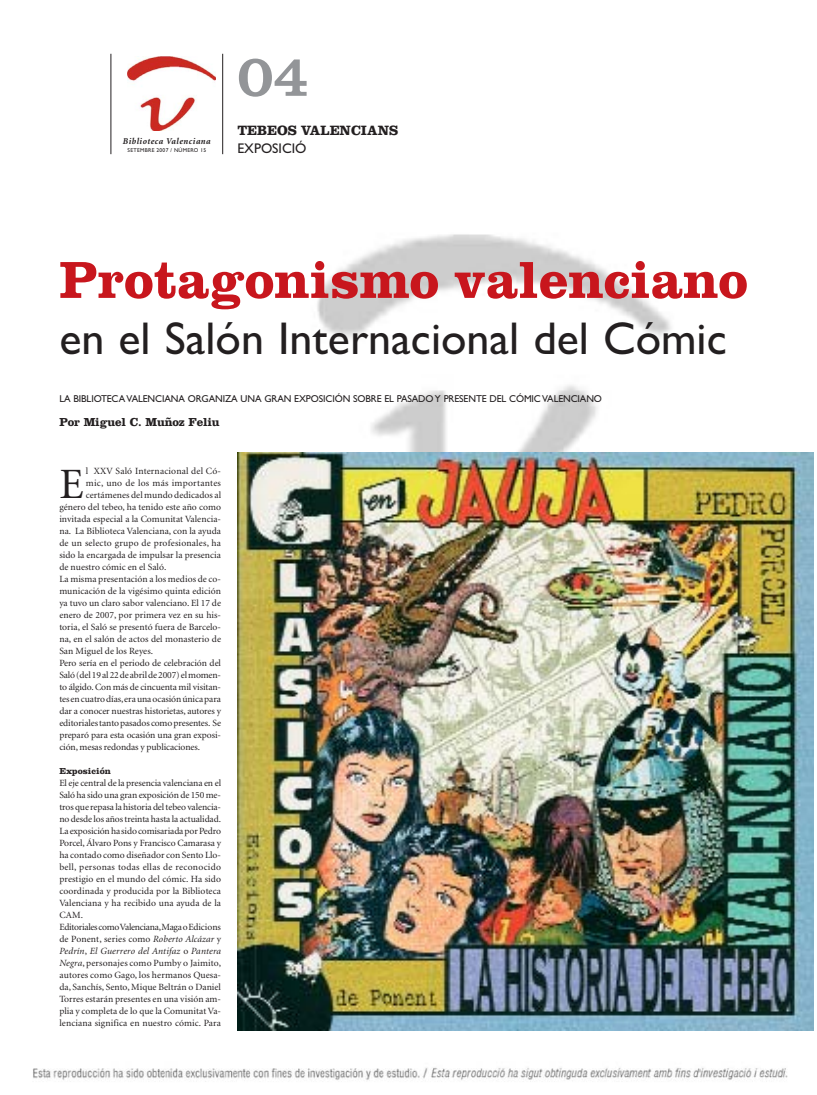
<style>
.page{position:relative;width:817px;height:1095px;background:#fff}
.page>*{position:absolute;margin:0;border:0;box-sizing:border-box;transform-origin:0 0}
.t1{font:60px "Clarendon";color:#939598}
.t2{font:700 54px "Clarendon";color:#c8161d}
.t3{font:46px "Gill Sans";color:#231f20}
.t4{font:43.3px "Minion";color:#231f20}
.t5{font:700 14px "Clarendon";color:#231f20}
.t6{font:14px "Gill Sans";color:#231f20}
.t7{font:700 12px "Clarendon";letter-spacing:-.01em;color:#231f20}
.t8{font:10px "Gill Sans";letter-spacing:-.01em;color:#231f20}
.t9{font:9.5px/12px "Minion";letter-spacing:.005em;color:#231f20}
.t10{font:9.5px "Minion";letter-spacing:-.015em;color:#231f20}
.t11{font:9.5px "Minion";letter-spacing:.025em;color:#231f20}
.t12{font:700 9px "Clarendon";letter-spacing:.005em;color:#231f20}
.t13{font:italic 700 8.9px "Minion";letter-spacing:.055em;color:#231f20}
.t14{font:5.6px "Gill Sans";letter-spacing:.055em;color:#231f20}
.s1{font-style:italic}
</style>
<div class="page">
<img style="left:222px;top:122px;width:449px;height:330px">
<img style="left:33px;top:1067px;width:755px;height:15px">
<img style="left:128px;top:57px;width:87px;height:73px">
<hr style="left:111px;top:54px;width:1px;height:100px;background:#231f20">
<hr style="left:222px;top:54px;width:1px;height:100px;background:#231f20">
<img style="left:237px;top:452px;width:576px;height:577px">
<p class="t13" style="left:123px;top:138px;width:89px">Biblioteca Valenciana</p>
<p class="t14" style="left:127px;top:148px;width:80px">SETEMBRE 2007 / NÚMERO 15</p>
<h1 class="t1" style="left:237px;top:55px;width:73px">04</h1>
<h3 class="t5" style="left:237px;top:125px;width:162px">TEBEOS VALENCIANS</h3>
<h3 class="t6" style="left:237px;top:143px;width:71px">EXPOSICIÓ</h3>
<h2 class="t2" style="left:59px;top:261px;width:689px">Protagonismo valenciano</h2>
<h3 class="t3" style="left:59px;top:322px;width:668px">en el Salón Internacional del Cómic</h3>
<p class="t8" style="left:59px;top:395px;width:544px">LA BIBLIOTECA VALENCIANA ORGANIZA UNA GRAN EXPOSICIÓN SOBRE EL PASADO Y PRESENTE DEL CÓMIC VALENCIANO</p>
<p class="t7" style="left:59px;top:417px;width:162px">Por Miguel C. Muñoz Feliu</p>
<h3 class="t4" style="left:59px;top:467px;width:26px">E</h3>
<p class="t9" style="left:86px;top:465px;width:137px">l XXV Saló Internacional del Có-</p>
<p class="t11" style="left:86px;top:479px;width:137px">mic, uno de los más importantes</p>
<p class="t9" style="left:86px;top:489px;width:137px">certámenes del mundo dedicados al</p>
<p class="t9" style="left:59px;top:501px;width:163px">género del tebeo, ha tenido este año como</p>
<p class="t9" style="left:59px;top:513px;width:163px">invitada especial a la Comunitat Valencia-</p>
<p class="t9" style="left:59px;top:525px;width:163px">na. La Biblioteca Valenciana, con la ayuda</p>
<p class="t9" style="left:59px;top:537px;width:163px">de un selecto grupo de profesionales, ha</p>
<p class="t9" style="left:59px;top:549px;width:163px">sido la encargada de impulsar la presencia</p>
<p class="t9" style="left:59px;top:561px;width:108px">de nuestro cómic en el Saló.</p>
<p class="t9" style="left:59px;top:573px;width:163px">La misma presentación a los medios de co-</p>
<p class="t9" style="left:59px;top:585px;width:163px">municación de la vigésimo quinta edición</p>
<p class="t9" style="left:59px;top:597px;width:163px">ya tuvo un claro sabor valenciano. El 17 de</p>
<p class="t9" style="left:59px;top:609px;width:163px">enero de 2007, por primera vez en su his-</p>
<p class="t9" style="left:59px;top:621px;width:163px">toria, el Saló se presentó fuera de Barcelo-</p>
<p class="t9" style="left:59px;top:633px;width:163px">na, en el salón de actos del monasterio de</p>
<p class="t9" style="left:59px;top:645px;width:95px">San Miguel de los Reyes.</p>
<p class="t9" style="left:59px;top:657px;width:163px">Pero sería en el periodo de celebración del</p>
<p class="t10" style="left:59px;top:671px;width:163px">Saló (del 19 al 22 de abril de 2007) el momen-</p>
<p class="t9" style="left:59px;top:681px;width:163px">to álgido. Con más de cincuenta mil visitan-</p>
<p class="t9" style="left:59px;top:693px;width:163px">tes en cuatro días,era una ocasión única para</p>
<p class="t9" style="left:59px;top:705px;width:163px">dar a conocer nuestras historietas, autores y</p>
<p class="t9" style="left:59px;top:717px;width:163px">editoriales tanto pasados como presentes. Se</p>
<p class="t9" style="left:59px;top:729px;width:163px">preparó para esta ocasión una gran exposi-</p>
<p class="t9" style="left:59px;top:741px;width:142px">ción, mesas redondas y publicaciones.</p>
<p class="t12" style="left:59px;top:767px;width:53px">Exposición</p>
<p class="t9" style="left:59px;top:777px;width:163px">El eje central de la presencia valenciana en el Saló ha sido una gran exposición de 150 me&shy;tros que repasa la historia del tebeo valencia&shy;no desde los años treinta hasta la actualidad.<br>La exposición ha sido comisariada por Pedro Porcel, Álvaro Pons y Francisco Camarasa y ha contado como diseñador con Sento Llo&shy;bell, personas todas ellas de reconocido prestigio en el mundo del cómic. Ha sido coordinada y producida por la Biblioteca Valenciana y ha recibido una ayuda de la CAM.<br>Editoriales como Valenciana,Maga o Edicions de Ponent, series como <span class="s1">Roberto Alcázar</span> y <span class="s1">Pedrín</span>, <span class="s1">El Guerrero del Antifaz</span> o <span class="s1">Pantera Negra</span>, personajes como Pumby o Jaimito, autores como Gago, los hermanos Quesa&shy;da, Sanchís, Sento, Mique Beltrán o Daniel Torres estarán presentes en una visión am&shy;plia y completa de lo que la Comunitat Va&shy;lenciana significa en nuestro cómic. Para</p>
</div>
